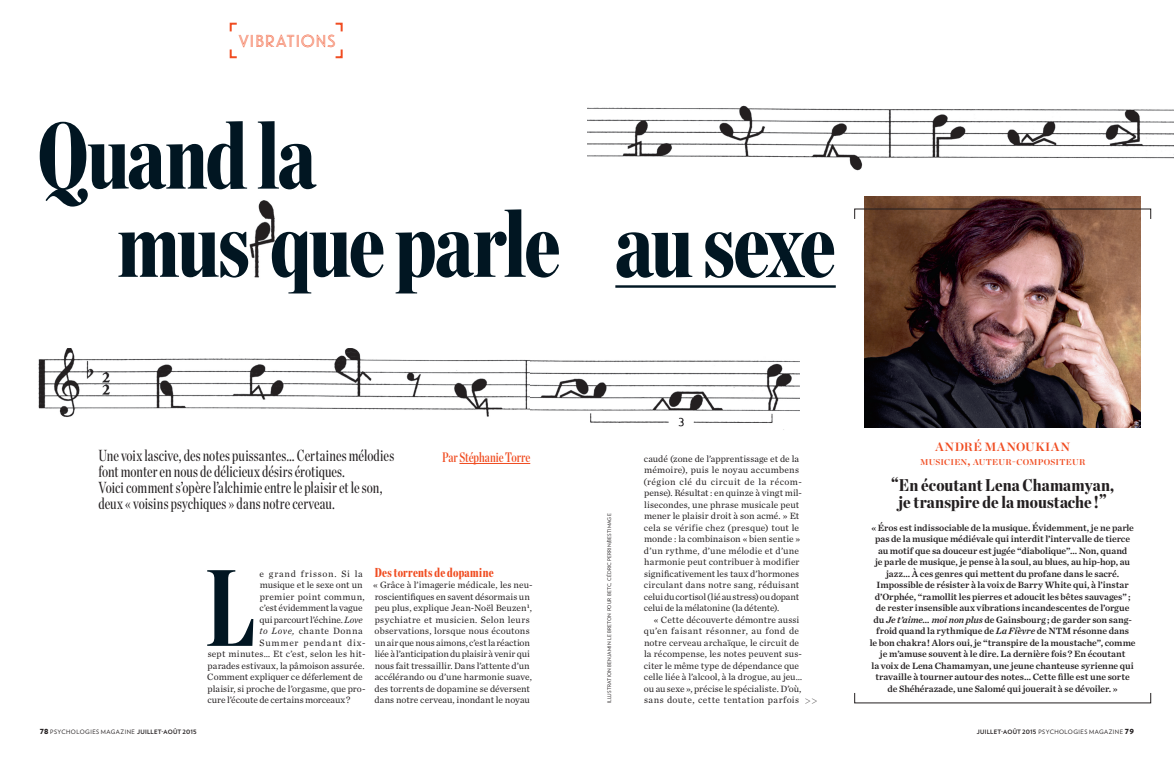
<style>
.page{position:relative;width:1174px;height:766px;background:#fff}
.page>*{position:absolute;margin:0;border:0;box-sizing:border-box;transform-origin:0 0}
.Texte_courant_just{font:700 108.5px "Chronicle Disp Comp";color:#011622}
.Titre_98_pt{font:900 94px "Chronicle Disp Comp";letter-spacing:-.015em;color:#011622}
.vécu_exergue{font:900 17px/17px "Chronicle Disp Cond";letter-spacing:.005em;color:#231f20;text-align:center}
.surtitre_enqûete{font:16.8px "Landmark Inline";letter-spacing:.035em;color:#f04d22}
.chapo_16pt{font:16px/16px "Chronicle Disp Comp";letter-spacing:.005em;color:#231f20}
.signature_enquête{font:13.7px "Chronicle Disp Comp Semi";letter-spacing:-.005em;color:#f04d22}
.intertitre_2{font:900 13px "Chronicle Disp Comp";letter-spacing:.02em;color:#f04d22}
.vécu_situation{font:700 12px "Chronicle Display";letter-spacing:.055em;color:#f04d22}
.t1{font:12px "Chronicle Display";color:#231f20}
.Texte_courant_just-2{font:9.5px/11.5px "Chronicle Text G1";letter-spacing:.005em;color:#231f20}
.texte_au_fer_semi{font:9.5px/11.5px "Chronicle Text G1 Semi";letter-spacing:-.005em;color:#231f20;text-align:center}
.Texte_courant_just-3{font:9.5px "Chronicle Text G1";letter-spacing:.08em;color:#231f20}
.Texte_courant_just-4{font:9.5px "Chronicle Text G1";letter-spacing:.025em;color:#231f20}
.Texte_courant_just-5{font:9.5px "Chronicle Text G1";letter-spacing:.055em;color:#231f20}
.vécu_situation-2{font:700 8.4px "Chronicle Display";letter-spacing:.025em;color:#f04d22}
.t2{font:6px "Verlag";letter-spacing:.075em;color:#231f20}
.credit_photo_OK{font:5px "Verlag";letter-spacing:.03em;color:#231f20}
.s1{font-size:12px}
.s2{font-style:italic}
.s3{font-weight:900;font-size:7px}
.s4{font-weight:700}
</style>
<div class="page">
<img style="left:249px;top:200px;width:26px;height:78px">
<svg style="left:229px;top:22px;width:8px;height:10px"></svg>
<svg style="left:335px;top:22px;width:8px;height:10px"></svg>
<svg style="left:229px;top:49px;width:8px;height:10px"></svg>
<svg style="left:335px;top:49px;width:8px;height:10px"></svg>
<hr style="left:615px;top:285px;width:220px;height:3px;background:#011622">
<img style="left:864px;top:197px;width:276px;height:230px">
<div style="left:854px;top:208px;width:297px;height:11px;border:1px solid #231f20"></div>
<img style="left:587px;top:105px;width:587px;height:66px">
<hr style="left:459px;top:463px;width:71px;height:1px;background:#f04d22">
<img style="left:38px;top:348px;width:492px;height:69px">
<img style="left:530px;top:360px;width:269px;height:70px">
<p class="surtitre_enqûete" style="left:238px;top:30px;width:99px">VIBRATIONS</p>
<p class="Titre_98_pt" style="left:38px;top:82px;width:279px">Quand la</p>
<p class="Titre_98_pt" style="left:118px;top:170px;width:444px">mus que parle</p>
<p class="Titre_98_pt" style="left:615px;top:170px;width:222px">au sexe</p>
<p class="vécu_situation" style="left:935px;top:437px;width:136px">ANDRÉ MANOUKIAN</p>
<p class="chapo_16pt" style="left:98px;top:446px;width:297px">Une voix lascive, des notes puissantes… Certaines mélodies font monter en nous de délicieux désirs érotiques.<br>Voici comment s’opère l’alchimie entre le plaisir et le son, deux « voisins psychiques » dans notre cerveau.</p>
<p class="signature_enquête" style="left:442px;top:446px;width:90px">Par Stéphanie Torre</p>
<p class="vécu_situation-2" style="left:920px;top:455px;width:167px">MUSICIEN<span class="s1">,</span> AUTEUR<span class="s1">-</span>COMPOSITEUR</p>
<p class="Texte_courant_just-2" style="left:643px;top:452px;width:160px">caudé (zone de l’apprentissage et de la mémoire), puis le noyau accumbens (région clé du circuit de la récom&shy;pense). Résultat : en quinze à vingt mil&shy;lisecondes, une phrase musicale peut mener le plaisir droit à son acmé. » Et cela se vérifie chez (presque) tout le monde : la combinaison « bien sentie » d’un rythme, d’une mélodie et d’une harmonie peut contribuer à modifier significativement les taux d’hormones circulant dans notre sang, réduisant celui du cortisol (lié au stress) ou dopant celui de la mélatonine (la détente).</p>
<p class="Texte_courant_just-2" style="left:644px;top:613px;width:160px;text-indent:10px">« Cette découverte démontre aussi qu’en faisant résonner, au fond de notre cerveau archaïque, le circuit de la récompense, les notes peuvent sus&shy;citer le même type de dépendance que celle liée à l’alcool, à la drogue, au jeu… ou au sexe », précise le spécialiste. D’où, sans doute, cette tentation parfois</p>
<p class="vécu_exergue" style="left:891px;top:476px;width:224px">“En écoutant Lena Chamamyan, je transpire de la moustache !”</p>
<p class="credit_photo_OK" style="left:605px;top:703px;width:191px;rotate:-90deg">ILLUSTRATION BENJAMIN LE BRETON POUR BETC, CÉDRIC PERRIN/BESTIMAGE</p>
<p class="texte_au_fer_semi" style="left:869px;top:521px;width:267px">« Éros est indissociable de la musique. Évidemment, je ne parle pas de la musique médiévale qui interdit l’intervalle de tierce au motif que sa douceur est jugée “diabolique”… Non, quand<br>je parle de musique, je pense à la soul, au blues, au hip-hop, au jazz… À ces genres qui mettent du profane dans le sacré.<br>Impossible de résister à la voix de Barry White qui, à l’instar d’Orphée, “ramollit les pierres et adoucit les bêtes sauvages” ; de rester insensible aux vibrations incandescentes de l’orgue du <span class="s2">Je t’aime… moi non plus</span> de Gainsbourg ; de garder son sang&shy;froid quand la rythmique de <span class="s2">La Fièvre</span> de NTM résonne dans<br>le bon chakra ! Alors oui, je “transpire de la moustache”, comme je m’amuse souvent à le dire. La dernière fois ? En écoutant<br>la voix de Lena Chamamyan, une jeune chanteuse syrienne qui travaille à tourner autour des notes… Cette fille est une sorte de Shéhérazade, une Salomé qui jouerait à se dévoiler. »</p>
<p class="intertitre_2" style="left:375px;top:562px;width:120px">Des torrents de dopamine</p>
<p class="Texte_courant_just-2" style="left:373px;top:578px;width:161px">« Grâce à l’imagerie médicale, les neu&shy;roscientifiques en savent désormais un peu plus, explique Jean-Noël Beuzen<sup>1</sup>, psychiatre et musicien. Selon leurs observations, lorsque nous écoutons un air que nous aimons, c’est la réaction liée à l’anticipation du plaisir à venir qui nous fait tressaillir. Dans l’attente d’un accélérando ou d’une harmonie suave, des torrents de dopamine se déversent dans notre cerveau, inondant le noyau</p>
<p class="Texte_courant_just" style="left:206px;top:523px;width:50px">L</p>
<p class="Texte_courant_just-3" style="left:259px;top:566px;width:105px">e grand frisson. Si la</p>
<p class="Texte_courant_just-2" style="left:260px;top:578px;width:105px">musique et le sexe ont un</p>
<p class="Texte_courant_just-2" style="left:260px;top:590px;width:107px">premier point commun,</p>
<p class="Texte_courant_just-2" style="left:259px;top:601px;width:105px">c’est évidemment la vague</p>
<p class="Texte_courant_just-2" style="left:259px;top:613px;width:105px">qui parcourt l’échine. <span class="s2">Love</span></p>
<p class="Texte_courant_just-5" style="left:259px;top:623px;width:105px"><span class="s2">to Love,</span> chante Donna</p>
<p class="Texte_courant_just-3" style="left:260px;top:635px;width:107px">Summer pendant dix-</p>
<p class="Texte_courant_just-4" style="left:208px;top:646px;width:159px">sept minutes… Et c’est, selon les hit-</p>
<p class="Texte_courant_just-2" style="left:208px;top:659px;width:158px">parades estivaux, la pâmoison assurée.</p>
<p class="Texte_courant_just-2" style="left:207px;top:670px;width:157px">Comment expliquer ce déferlement de</p>
<p class="Texte_courant_just-2" style="left:208px;top:682px;width:159px">plaisir, si proche de l’orgasme, que pro-</p>
<p class="Texte_courant_just-2" style="left:207px;top:693px;width:145px">cure l’écoute de certains morceaux ?</p>
<p class="t1" style="left:804px;top:691px;width:15px">&gt;&gt;</p>
<p class="t2" style="left:40px;top:727px;width:158px"><span class="s3">78</span> PSYCHOLOGIES MAGAZINE <span class="s4">JUILLET-AOÛT 2015</span></p>
<p class="t2" style="left:977px;top:727px;width:159px"><span class="s4">JUILLET-AOÛT 2015</span> PSYCHOLOGIES MAGAZINE <span class="s3">79</span></p>
</div>
